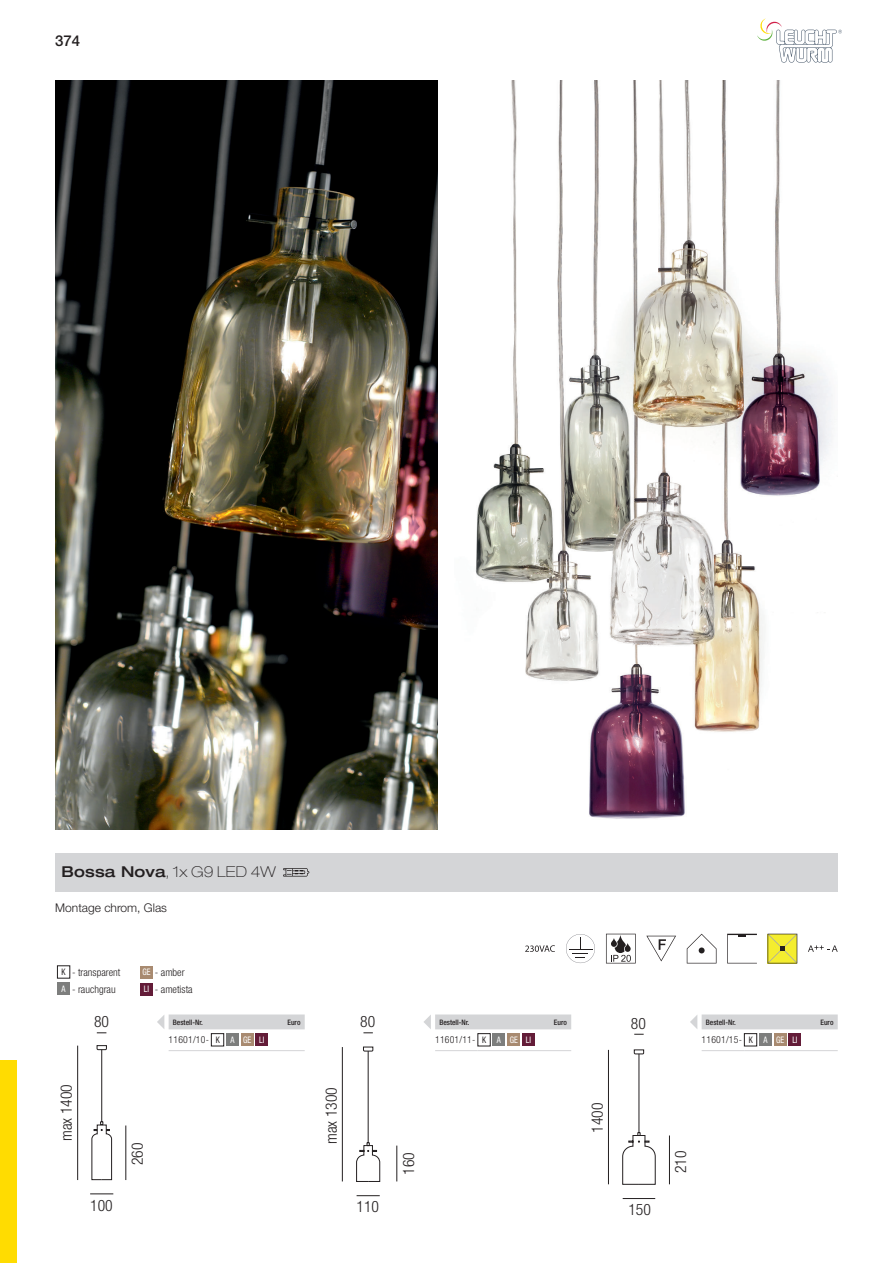
<style>
.page{position:relative;width:893px;height:1263px;background:#fff}
.page>*{position:absolute;margin:0;border:0;box-sizing:border-box;transform-origin:0 0}
.t1{font:300 condensed 15.6px "Helvetica Neue LT Pro";color:#231f20}
.t2{font:100 expanded 15px "Helvetica Neue LT Pro";letter-spacing:.01em;color:#231f20}
.t3{font:500 15px "Helvetica Neue LT Pro";color:#231f20}
.t4{font:300 12px "Helvetica Neue LT Pro";color:#231f20}
.t5{font:300 condensed 10.5px/17px "Helvetica Neue LT Pro";color:#231f20}
.t6{font:300 condensed 9.75px "Helvetica Neue LT Pro";letter-spacing:.02em;color:#231f20}
.t7{font:500 condensed 7.5px "Helvetica Neue LT Pro";color:#231f20}
.s1{font-weight:500}
.s2{font-weight:400;font-size:9px}
.s3{font-weight:400;font-size:9px;color:#fff}
</style>
<div class="page">
<svg style="left:808px;top:945px;width:30px;height:7px"></svg>
<svg style="left:767px;top:934px;width:30px;height:29px"></svg>
<svg style="left:727px;top:934px;width:30px;height:29px"></svg>
<svg style="left:687px;top:934px;width:29px;height:29px"></svg>
<svg style="left:646px;top:936px;width:30px;height:25px"></svg>
<svg style="left:606px;top:934px;width:30px;height:29px"></svg>
<svg style="left:566px;top:934px;width:29px;height:29px"></svg>
<svg style="left:525px;top:945px;width:30px;height:7px"></svg>
<svg style="left:757px;top:18px;width:85px;height:45px"></svg>
<div style="left:0;top:1060px;width:17px;height:203px;background:#ffdc01"></div>
<div style="left:55px;top:853px;width:783px;height:38px;background:#d4d5d7"></div>
<svg style="left:283px;top:868px;width:26px;height:9px"></svg>
<hr style="left:169px;top:1050px;width:136px;height:1px;background:#d4d5d7">
<div style="left:211px;top:1033px;width:13px;height:13px;border:1px solid #231f20"></div>
<div style="left:226px;top:1033px;width:13px;height:13px;background:#7d7e7d"></div>
<div style="left:241px;top:1033px;width:12px;height:13px;background:#a88a70"></div>
<div style="left:255px;top:1033px;width:13px;height:13px;background:#631c38"></div>
<hr style="left:435px;top:1050px;width:43px;height:1px;background:#d4d5d7">
<hr style="left:478px;top:1050px;width:93px;height:1px;background:#d4d5d7">
<div style="left:478px;top:1033px;width:12px;height:13px;border:1px solid #231f20"></div>
<div style="left:492px;top:1033px;width:13px;height:13px;background:#7d7e7d"></div>
<div style="left:507px;top:1033px;width:13px;height:13px;background:#a88a70"></div>
<div style="left:522px;top:1033px;width:13px;height:13px;background:#631c38"></div>
<hr style="left:702px;top:1050px;width:42px;height:1px;background:#d4d5d7">
<hr style="left:744px;top:1050px;width:94px;height:1px;background:#d4d5d7">
<div style="left:744px;top:1033px;width:13px;height:13px;border:1px solid #231f20"></div>
<div style="left:759px;top:1033px;width:13px;height:13px;background:#7d7e7d"></div>
<div style="left:774px;top:1033px;width:12px;height:13px;background:#a88a70"></div>
<div style="left:788px;top:1033px;width:13px;height:13px;background:#631c38"></div>
<div style="left:157px;top:1015px;width:148px;height:14px;background:#d4d5d7"></div>
<div style="left:424px;top:1015px;width:147px;height:14px;background:#d4d5d7"></div>
<div style="left:690px;top:1015px;width:148px;height:14px;background:#d4d5d7"></div>
<div style="left:57px;top:966px;width:13px;height:12px;border:1px solid #231f20"></div>
<div style="left:57px;top:983px;width:13px;height:12px;background:#7d7e7d"></div>
<div style="left:140px;top:966px;width:13px;height:12px;background:#a88a70"></div>
<div style="left:140px;top:983px;width:13px;height:12px;background:#631c38"></div>
<img style="left:55px;top:81px;width:383px;height:749px">
<img style="left:475px;top:81px;width:358px;height:738px">
<hr style="left:101px;top:1050px;width:1px;height:72px;background:#231f20">
<svg style="left:96px;top:1045px;width:11px;height:5px"></svg>
<svg style="left:90px;top:1194px;width:23px;height:1px"></svg>
<hr style="left:126px;top:1126px;width:1px;height:54px;background:#231f20">
<svg style="left:91px;top:1122px;width:21px;height:58px"></svg>
<hr style="left:77px;top:1046px;width:1px;height:134px;background:#231f20">
<svg style="left:356px;top:1142px;width:24px;height:40px"></svg>
<hr style="left:368px;top:1051px;width:1px;height:92px;background:#231f20">
<svg style="left:363px;top:1046px;width:10px;height:6px"></svg>
<svg style="left:357px;top:1195px;width:23px;height:1px"></svg>
<hr style="left:396px;top:1146px;width:1px;height:35px;background:#231f20">
<hr style="left:342px;top:1047px;width:1px;height:134px;background:#231f20">
<hr style="left:639px;top:1054px;width:1px;height:79px;background:#231f20">
<svg style="left:634px;top:1049px;width:10px;height:6px"></svg>
<hr style="left:623px;top:1198px;width:32px;height:1px;background:#231f20">
<hr style="left:669px;top:1136px;width:1px;height:48px;background:#231f20">
<svg style="left:622px;top:1132px;width:34px;height:53px"></svg>
<hr style="left:608px;top:1050px;width:1px;height:134px;background:#231f20">
<h2 class="t3" style="left:55px;top:35px;width:27px">374</h2>
<h2 class="t2" style="left:62px;top:864px;width:216px"><span class="s1">Bossa Nova</span>, 1x G9 LED 4W</h2>
<h3 class="t4" style="left:55px;top:904px;width:113px">Montage chrom, Glas</h3>
<h3 class="t5" style="left:62px;top:964px;width:60px"><span class="s2">K</span> - transparent<br><span class="s3">A</span> - rauchgrau</h3>
<h3 class="t5" style="left:142px;top:965px;width:52px"><span class="s3">GE</span> - amber<br><span class="s3">LI</span> - ametista</h3>
<h1 class="t1" style="left:94px;top:1016px;width:17px">80</h1>
<h1 class="t1" style="left:61px;top:1141px;width:58px;rotate:-90deg">max 1400</h1>
<h1 class="t1" style="left:90px;top:1199px;width:24px">100</h1>
<h1 class="t1" style="left:132px;top:1165px;width:24px;rotate:-90deg">260</h1>
<p class="t7" style="left:173px;top:1019px;width:31px">Bestell-Nr.</p>
<p class="t7" style="left:287px;top:1019px;width:15px">Euro</p>
<h3 class="t6" style="left:169px;top:1036px;width:97px">11601/10- <span class="s2">K</span> <span class="s3">A GE LI</span></h3>
<h1 class="t1" style="left:360px;top:1016px;width:17px">80</h1>
<h1 class="t1" style="left:325px;top:1144px;width:58px;rotate:-90deg">max 1300</h1>
<h1 class="t1" style="left:357px;top:1201px;width:24px">110</h1>
<p class="t7" style="left:439px;top:1019px;width:31px">Bestell-Nr.</p>
<p class="t7" style="left:554px;top:1019px;width:15px">Euro</p>
<h3 class="t6" style="left:435px;top:1036px;width:97px">11601/11- <span class="s2">K</span> <span class="s3">A GE LI</span></h3>
<h1 class="t1" style="left:403px;top:1175px;width:24px;rotate:-90deg">160</h1>
<h1 class="t1" style="left:592px;top:1133px;width:32px;rotate:-90deg">1400</h1>
<h1 class="t1" style="left:631px;top:1017px;width:17px">80</h1>
<p class="t7" style="left:706px;top:1019px;width:31px">Bestell-Nr.</p>
<p class="t7" style="left:820px;top:1019px;width:15px">Euro</p>
<h3 class="t6" style="left:702px;top:1036px;width:97px">11601/15- <span class="s2">K</span> <span class="s3">A GE LI</span></h3>
<h1 class="t1" style="left:628px;top:1204px;width:24px">150</h1>
<h1 class="t1" style="left:675px;top:1173px;width:24px;rotate:-90deg">210</h1>
</div>
